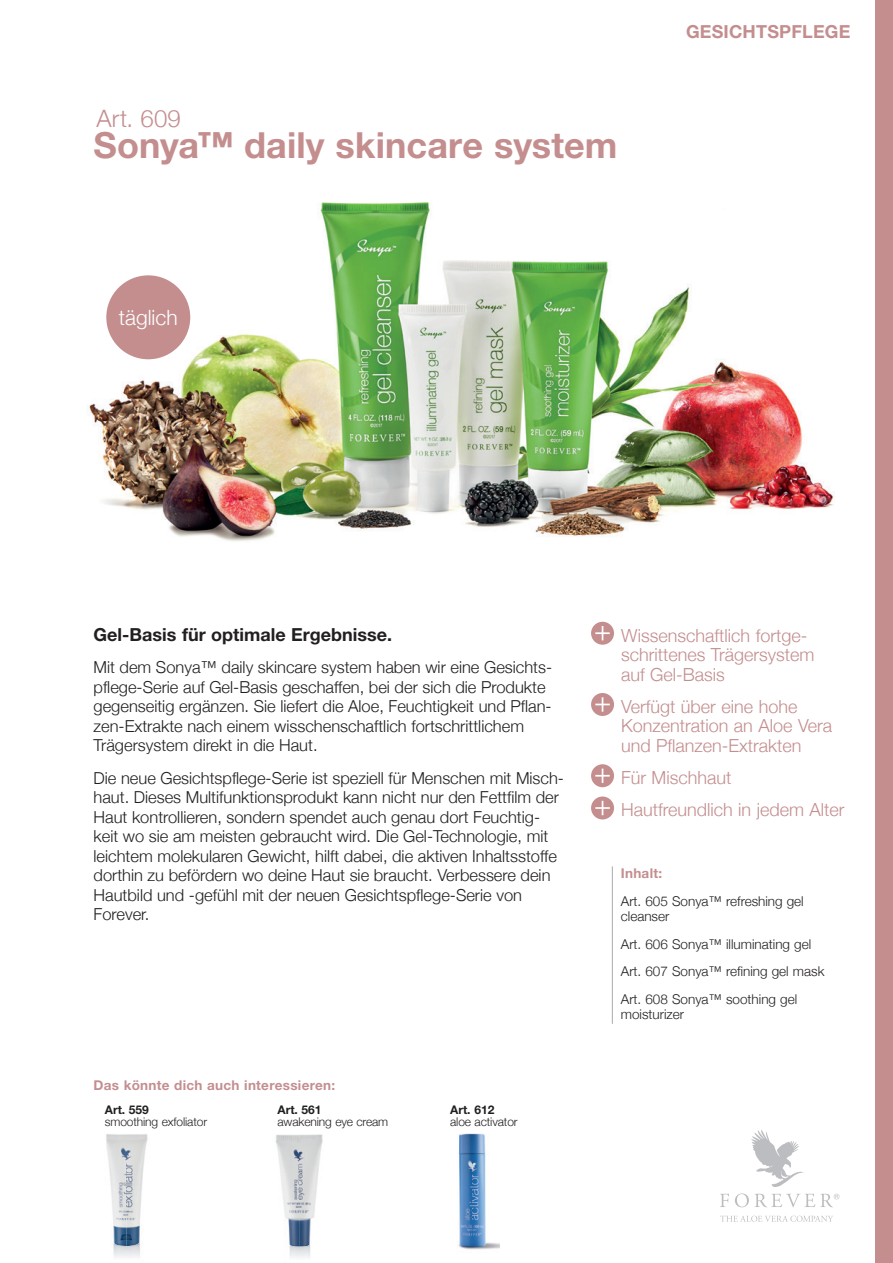
<style>
.page{position:relative;width:893px;height:1263px;background:#fff}
.page>*{position:absolute;margin:0;border:0;box-sizing:border-box;transform-origin:0 0}
.t1{font:700 36px "Helvetica Neue LT Pro";letter-spacing:.005em;color:#c48e8f}
.t2{font:300 24px "Helvetica Neue";letter-spacing:.005em;color:#c48e8f}
.t3{font:300 21px "Helvetica Neue";color:#fff}
.t4{font:300 18px/19.5px "Helvetica Neue";color:#c48e8f}
.t5{font:700 18px "Helvetica Neue LT Pro";color:#231f20}
.t6{font:700 18px "Helvetica Neue LT Pro";letter-spacing:.01em;color:#c48e8f}
.t7{font:300 16.5px/19.5px "Helvetica Neue";color:#231f20}
.t8{font:300 13.5px/27.8px "Helvetica Neue";color:#231f20}
.t9{font:700 13.5px "Helvetica Neue LT Pro";letter-spacing:.02em;color:#c48e8f}
.t10{font:300 12px "Helvetica Neue";letter-spacing:-.01em;color:#231f20}
.t11{font:700 12px "Helvetica Neue LT Pro";color:#231f20}
.s1{font-family:"Helvetica Neue";font-stretch:condensed}
</style>
<div class="page">
<img style="left:89px;top:202px;width:745px;height:339px">
<div style="left:876px;top:0;width:17px;height:1263px;background:#c48e8f"></div>
<hr style="left:612px;top:866px;width:1px;height:158px;background:#a8a9ad">
<svg style="left:720px;top:1194px;width:9px;height:13px"></svg>
<svg style="left:735px;top:1130px;width:104px;height:77px"></svg>
<svg style="left:720px;top:1215px;width:113px;height:7px"></svg>
<img style="left:106px;top:1134px;width:42px;height:119px">
<img style="left:114px;top:1242px;width:27px;height:15px">
<img style="left:458px;top:1133px;width:42px;height:117px">
<img style="left:276px;top:1134px;width:47px;height:110px">
<img style="left:289px;top:1244px;width:22px;height:14px">
<div style="left:591px;top:622px;width:23px;height:23px;background:#c48e8f;border-radius:50%"></div>
<svg style="left:595px;top:626px;width:15px;height:14px"></svg>
<div style="left:591px;top:693px;width:23px;height:23px;background:#c48e8f;border-radius:50%"></div>
<svg style="left:595px;top:697px;width:15px;height:15px"></svg>
<div style="left:591px;top:764px;width:23px;height:23px;background:#c48e8f;border-radius:50%"></div>
<svg style="left:595px;top:768px;width:15px;height:15px"></svg>
<div style="left:591px;top:796px;width:23px;height:23px;background:#c48e8f;border-radius:50%"></div>
<svg style="left:595px;top:801px;width:15px;height:14px"></svg>
<div style="left:106px;top:275px;width:84px;height:84px;background:#c48e8f;border-radius:50%"></div>
<h2 class="t2" style="left:97px;top:99px;width:86px">Art. 609</h2>
<h1 class="t1" style="left:94px;top:123px;width:525px">Sonya<span class="s1">™</span> daily skincare system</h1>
<p class="t3" style="left:119px;top:301px;width:60px">täglich</p>
<p class="t6" style="left:686px;top:21px;width:166px">GESICHTSPFLEGE</p>
<p class="t5" style="left:94px;top:623px;width:300px">Gel-Basis für optimale Ergebnisse.</p>
<p class="t7" style="left:94px;top:657px;width:460px">Mit dem Sonya™ daily skincare system haben wir eine Gesichts&shy;pflege-Serie auf Gel-Basis geschaffen, bei der sich die Produkte gegenseitig ergänzen. Sie liefert die Aloe, Feuchtigkeit und Pflan&shy;zen-Extrakte nach einem wisschenschaftlich fortschrittlichem Trägersystem direkt in die Haut.</p>
<p class="t7" style="left:94px;top:767px;width:472px">Die neue Gesichtspflege-Serie ist speziell für Menschen mit Misch&shy;haut. Dieses Multifunktionsprodukt kann nicht nur den Fettfilm der Haut kontrollieren, sondern spendet auch genau dort Feuchtig&shy;keit wo sie am meisten gebraucht wird. Die Gel-Technologie, mit leichtem molekularen Gewicht, hilft dabei, die aktiven Inhaltsstoffe dorthin zu befördern wo deine Haut sie braucht. Verbessere dein Hautbild und -gefühl mit der neuen Gesichtspflege-Serie von Forever.</p>
<p class="t9" style="left:94px;top:1076px;width:243px">Das könnte dich auch interessieren:</p>
<p class="t11" style="left:105px;top:1102px;width:46px">Art. 559</p>
<p class="t10" style="left:105px;top:1112px;width:104px">smoothing exfoliator</p>
<p class="t11" style="left:277px;top:1102px;width:46px">Art. 561</p>
<p class="t10" style="left:277px;top:1112px;width:112px">awakening eye cream</p>
<p class="t11" style="left:450px;top:1102px;width:46px">Art. 612</p>
<p class="t10" style="left:450px;top:1112px;width:69px">aloe activator</p>
<p class="t4" style="left:621px;top:624px;width:195px">Wissenschaftlich fortge&shy;schrittenes Trägersystem auf Gel-Basis</p>
<p class="t4" style="left:621px;top:696px;width:212px">Verfügt über eine hohe<br>Konzentration an Aloe Vera und Pflanzen-Extrakten</p>
<p class="t4" style="left:621px;top:761px;width:225px;line-height:32.2px">Für Mischhaut<br>Hautfreundlich in jedem Alter</p>
<p class="t9" style="left:621px;top:865px;width:43px">Inhalt:</p>
<p class="t8" style="left:621px;top:893px;width:184px;line-height:15px">Art. 605 Sonya™ refreshing gel cleanser</p>
<p class="t8" style="left:621px;top:929px;width:205px">Art. 606 Sonya™ illuminating gel<br>Art. 607 Sonya™ refining gel mask<br>Art. 608 Sonya™ soothing gel</p>
<p class="t8" style="left:621px;top:999px;width:65px">moisturizer</p>
</div>
